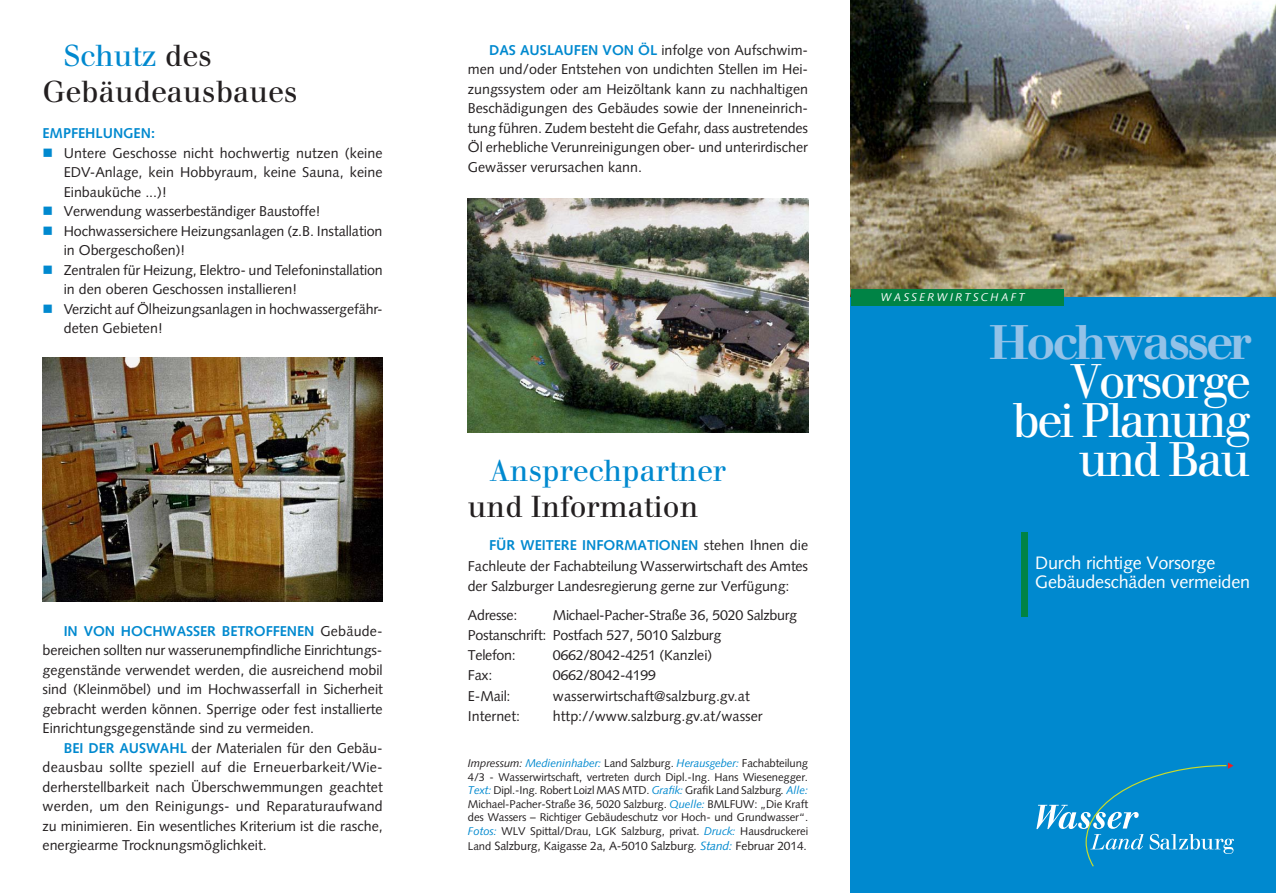
<style>
.page{position:relative;width:1276px;height:893px;background:#fff}
.page>*{position:absolute;margin:0;border:0;box-sizing:border-box;transform-origin:0 0}
.t1{font:48px/39px "Walbaum";letter-spacing:-.06em;color:#fff;text-align:right}
.t2{font:500 48px "Walbaum";letter-spacing:-.06em;color:#93c2e8}
.t3{font:30px/36px "Walbaum";color:#231f20}
.t4{font:30px "Walbaum";color:#0089cf}
.t5{font:18px/19.5px "Syntax LT Pro";letter-spacing:-.01em;color:#fff}
.t6{font:14.25px/19.5px "Syntax LT Pro";color:#231f20;text-align:justify}
.t7{font:14.25px/20.2px "Syntax LT Pro";letter-spacing:-.02em;color:#231f20}
.t8{font:700 14.25px "Syntax LT Pro";color:#0089cf}
.t9{font:12px "Syntax LT Pro";letter-spacing:-.01em;color:#231f20}
.t10{font:11.25px/13.5px "Syntax LT Pro";letter-spacing:-.005em;color:#231f20;text-align:justify}
.t11{font:italic 11.25px "Syntax LT Pro";letter-spacing:.2em;color:#fff}
.s1{color:#0089cf}
.s2{font-weight:700;color:#0089cf}
.s3{font-style:italic}
.s4{font-style:italic;color:#0089cf}
.s5{font-size:11.25px}
</style>
<div class="page">
<img style="left:850px;top:0;width:426px;height:297px">
<div style="left:850px;top:297px;width:426px;height:596px;background:#0089cf"></div>
<div style="left:850px;top:289px;width:213px;height:16px;background:#008345"></div>
<img style="left:468px;top:199px;width:340px;height:233px">
<img style="left:43px;top:357px;width:340px;height:245px">
<div style="left:1021px;top:532px;width:6px;height:85px;background:#008345"></div>
<svg style="left:1036px;top:762px;width:198px;height:105px"></svg>
<h2 class="t3" style="left:43px;top:38px;width:256px;text-indent:21px"><span class="s1">Schutz</span> des<br>Gebäudeausbaues</h2>
<p class="t8" style="left:43px;top:125px;width:114px">EMPFEHLUNGEN:</p>
<p class="t6" style="left:64px;top:143px;width:320px;text-indent:-21px"><span class="s1">■</span> Untere Geschosse nicht hochwertig nutzen (keine EDV-Anlage, kein Hobbyraum, keine Sauna, keine Einbauküche ...)!</p>
<p class="t6" style="left:43px;top:201px;width:279px"><span class="s1">■</span> Verwendung wasserbeständiger Baustoffe!</p>
<p class="t6" style="left:64px;top:221px;width:320px;text-indent:-21px"><span class="s1">■</span> Hochwassersichere Heizungsanlagen (z.B. Installation in Obergeschoßen)!</p>
<p class="t6" style="left:64px;top:260px;width:320px;text-indent:-21px"><span class="s1">■</span> Zentralen für Heizung, Elektro- und Telefoninstallation in den oberen Geschossen installieren!</p>
<p class="t6" style="left:64px;top:299px;width:320px;text-indent:-21px"><span class="s1">■</span> Verzicht auf Ölheizungsanlagen in hochwassergefähr&shy;deten Gebieten!</p>
<p class="t6" style="left:43px;top:621px;width:342px;text-align:left;text-indent:21px"><span class="s2">IN VON HOCHWASSER BETROFFENEN</span> Gebäude&shy;bereichen sollten nur wasserunempfindliche Einrichtungs&shy;gegenstände verwendet werden, die ausreichend mobil sind (Kleinmöbel) und im Hochwasserfall in Sicherheit gebracht werden können. Sperrige oder fest installierte Einrichtungsgegenstände sind zu vermeiden.</p>
<p class="t6" style="left:43px;top:738px;width:342px;text-indent:21px"><span class="s2">BEI DER AUSWAHL</span> der Materialen für den Gebäu&shy;deausbau sollte speziell auf die Erneuerbarkeit/Wie&shy;derherstellbarkeit nach Überschwemmungen geachtet werden, um den Reinigungs- und Reparaturaufwand zu minimieren. Ein wesentliches Kriterium ist die rasche, energiearme Trocknungsmöglichkeit.</p>
<p class="t6" style="left:468px;top:40px;width:342px;text-indent:21px"><span class="s2">DAS AUSLAUFEN VON ÖL</span> infolge von Aufschwim&shy;men und/oder Entstehen von undichten Stellen im Hei&shy;zungssystem oder am Heizöltank kann zu nachhaltigen Beschädigungen des Gebäudes sowie der Inneneinrich&shy;tung führen. Zudem besteht die Gefahr, dass austretendes Öl erhebliche Verunreinigungen ober- und unterirdischer Gewässer verursachen kann.</p>
<h2 class="t4" style="left:489px;top:454px;width:238px">Ansprechpartner</h2>
<h2 class="t3" style="left:468px;top:489px;width:232px">und Information</h2>
<p class="t6" style="left:468px;top:535px;width:342px;line-height:20.2px;text-indent:21px"><span class="s2">FÜR WEITERE INFORMATIONEN</span> stehen Ihnen die Fachleute der Fachabteilung Wasserwirtschaft des Amtes der Salzburger Landesregierung gerne zur Verfügung:</p>
<p class="t7" style="left:468px;top:605px;width:51px">Adresse:</p>
<p class="t7" style="left:468px;top:605px;width:331px;text-indent:85px">Michael-Pacher-Straße 36, 5020 Salzburg<br>Postanschrift: Postfach 527, 5010 Salzburg<br>Telefon:</p>
<p class="t7" style="left:553px;top:645px;width:161px">0662/8042-4251 (Kanzlei)</p>
<p class="t6" style="left:468px;top:666px;width:26px">Fax:</p>
<p class="t7" style="left:553px;top:665px;width:105px">0662/8042-4199</p>
<p class="t6" style="left:468px;top:686px;width:44px">E-Mail:</p>
<p class="t6" style="left:553px;top:686px;width:198px">wasserwirtschaft@salzburg.gv.at</p>
<p class="t6" style="left:468px;top:706px;width:54px">Internet:</p>
<p class="t6" style="left:553px;top:706px;width:211px">http://www.salzburg.gv.at/wasser</p>
<p class="t10" style="left:468px;top:756px;width:342px"><span class="s3">Impressum:</span> <span class="s4">Medieninhaber:</span> Land Salzburg. <span class="s4">Herausgeber:</span> Fachabteilung 4/3 - Wasserwirtschaft, vertreten durch Dipl.-Ing. Hans Wiesenegger.<br><span class="s4">Text:</span> Dipl.-Ing. Robert Loizl MAS MTD. <span class="s4">Grafik:</span> Grafik Land Salzburg<span class="s3">.</span> <span class="s4">Alle:<br></span>Michael-Pacher-Straße 36, 5020 Salzburg. <span class="s4">Quelle:</span> BMLFUW: „Die Kraft des Wassers – Richtiger Gebäudeschutz vor Hoch- und Grundwasser“.<br><span class="s4">Fotos:</span> WLV Spittal/Drau, LGK Salzburg, privat. <span class="s4">Druck:</span> Hausdruckerei</p>
<p class="t9" style="left:468px;top:838px;width:340px"><span class="s5">Land</span> Salzburg, Kaigasse 2a, A-5010 Salzburg<span class="s3">.</span> <span class="s4">Stand:</span> Februar 2014.</p>
<p class="t11" style="left:880px;top:290px;width:146px">WASSERWIRTSCHAFT</p>
<h1 class="t2" style="left:989px;top:315px;width:263px">Hochwasser</h1>
<h1 class="t1" style="left:1012px;top:363px;width:240px">Vorsorge bei Planung</h1>
<h1 class="t1" style="left:1078px;top:440px;width:173px">und Bau</h1>
<p class="t5" style="left:1035px;top:553px;width:216px">Durch richtige Vorsorge<br>Gebäudeschäden vermeiden</p>
</div>
